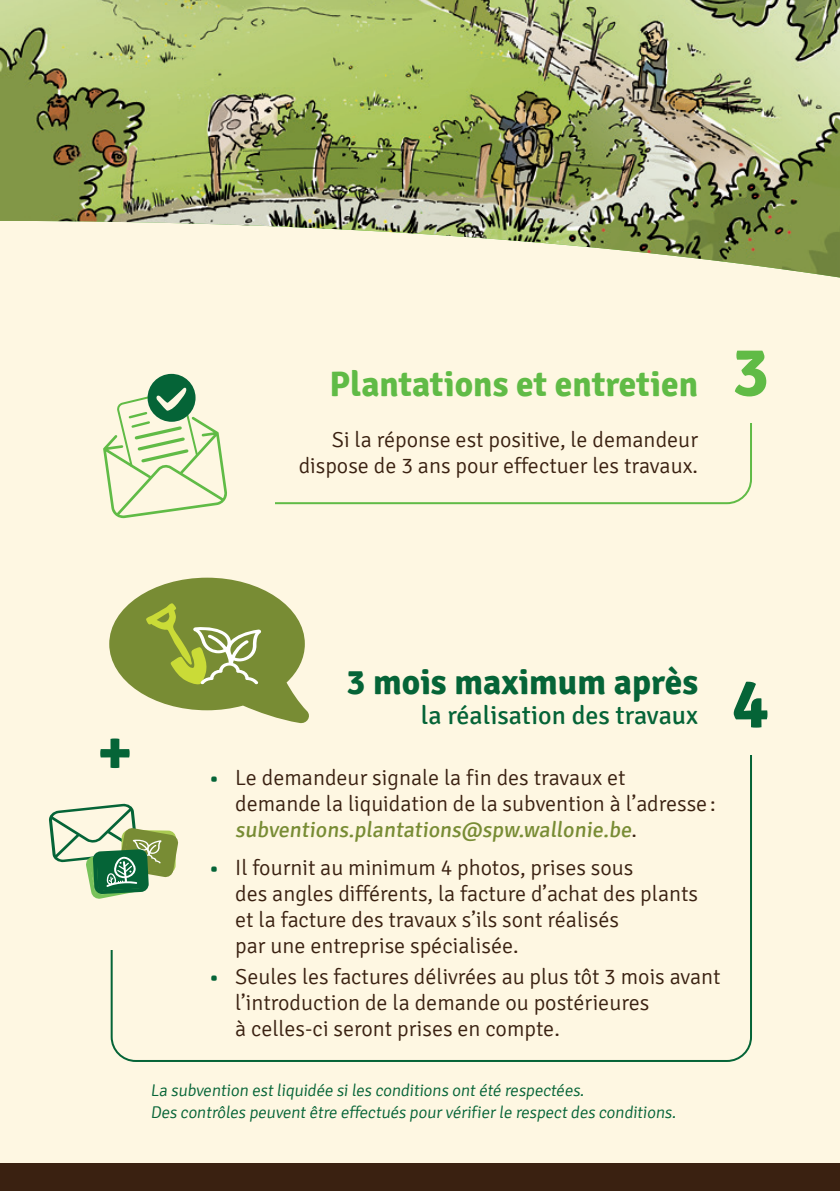
<style>
.page{position:relative;width:840px;height:1191px;background:#fff}
.page>*{position:absolute;margin:0;border:0;box-sizing:border-box;transform-origin:0 0}
.t1{font:700 69.2px "Signika";color:#056437}
.t2{font:700 69.2px "Signika";color:#60bb46}
.t3{font:700 35.4px "Signika";color:#60bb46}
.t4{font:700 35.4px "Signika";color:#056437}
.t5{font:26px "Signika";color:#056437}
.t6{font:300 22px/26px "Signika";color:#3a2111}
.t7{font:300 17px/22px "Signika";color:#056437}
.s1{font-size:48px;color:#056437}
.s2{font-weight:400;color:#788c34}
</style>
<div class="page">
<div style="left:0;top:0;width:839px;height:1191px;background:#fef7e2"></div>
<div style="left:0;top:1163px;width:839px;height:28px;background:#3a2111"></div>
<svg style="left:49px;top:803px;width:129px;height:96px"></svg>
<svg style="left:109px;top:577px;width:200px;height:147px"></svg>
<svg style="left:103px;top:374px;width:124px;height:144px"></svg>
<img style="left:0;top:0;width:839px;height:277px">
<p class="t3" style="left:329px;top:362px;width:370px">Plantations et entretien</p>
<p class="t6" style="left:298px;top:427px;width:400px;text-align:right">Si la réponse est positive, le demandeur dispose de 3 ans pour effectuer les travaux.</p>
<p class="t2" style="left:731px;top:330px;width:38px">3</p>
<p class="t4" style="left:346px;top:661px;width:353px">3 mois maximum après</p>
<p class="t5" style="left:420px;top:700px;width:278px">la réalisation des travaux</p>
<p class="t1" style="left:731px;top:662px;width:38px">4</p>
<p class="t6" style="left:235px;top:765px;width:481px;text-indent:-28px"><span class="s1">·</span> Le demandeur signale la fin des travaux et demande la liquidation de la subvention à l’adresse: <span class="s2">subventions.plantations@spw.wallonie.be</span>.</p>
<p class="t6" style="left:235px;top:854px;width:464px;text-indent:-28px"><span class="s1">·</span> Il fournit au minimum 4 photos, prises sous<br>des angles différents, la facture d’achat des plants et la facture des travaux s’ils sont réalisés<br>par une entreprise spécialisée.</p>
<p class="t6" style="left:235px;top:964px;width:486px;text-indent:-28px"><span class="s1">·</span> Seules les factures délivrées au plus tôt 3 mois avant l’introduction de la demande ou postérieures<br>à celles-ci seront prises en compte.</p>
<p class="t7" style="left:150px;top:1080px;width:529px">La subvention est liquidée si les conditions ont été respectées.<br>Des contrôles peuvent être effectués pour vérifier le respect des conditions.</p>
</div>
